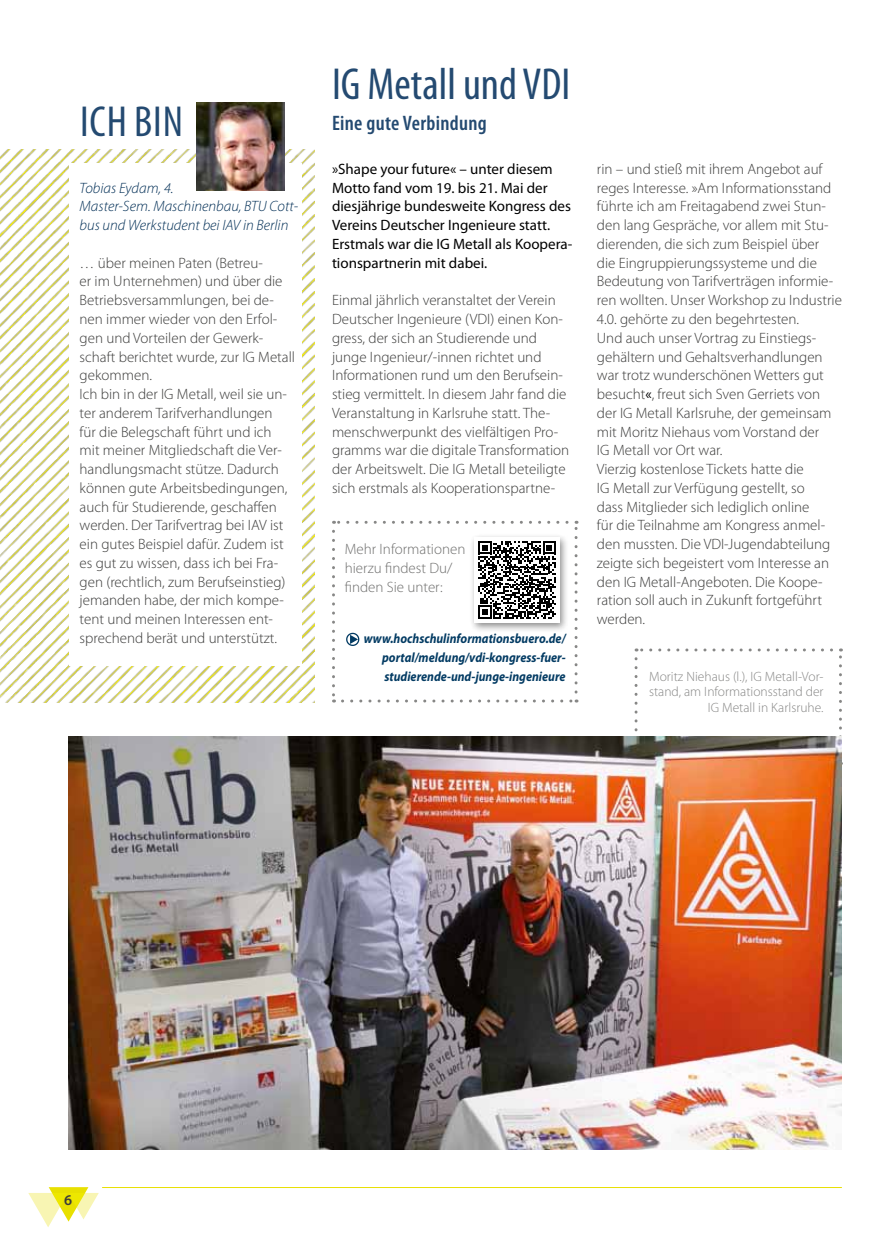
<style>
.page{position:relative;width:893px;height:1234px;background:#fff}
.page>*{position:absolute;margin:0;border:0;box-sizing:border-box;transform-origin:0 0}
.t1{font:condensed 45px "Myriad Pro";color:#244a71}
.t2{font:condensed 43.5px "Myriad Pro";color:#244a71}
.t3{font:600 condensed 21px "Myriad Pro";letter-spacing:.015em;color:#244a71}
.t4{font:300 15px/18.8px "Myriad Pro";color:#3b3b3a}
.t5{font:15px/18.8px "Myriad Pro";color:#000}
.t6{font:italic 300 15px/18.8px "Myriad Pro";color:#002e55}
.t7{font:300 15px/18.8px "Myriad Pro";color:#6f6f6e}
.t8{font:600 15px "Myriad Pro";color:#3b3b3a}
.t9{font:italic 700 13.5px/18.8px "Myriad Pro";color:#033b63;scale:.9 1}
.t10{font:300 13.5px/15.8px "Myriad Pro";color:#878786;text-align:right}
.s1{font-weight:400;color:#000}
</style>
<div class="page">
<hr style="left:102px;top:1186px;width:740px;height:1px;background:#e8e000">
<svg style="left:28px;top:1187px;width:71px;height:39px"></svg>
<svg style="left:634px;top:658px;width:4px;height:74px"></svg>
<svg style="left:839px;top:648px;width:3px;height:88px"></svg>
<svg style="left:636px;top:648px;width:196px;height:3px"></svg>
<svg style="left:332px;top:531px;width:3px;height:171px"></svg>
<svg style="left:342px;top:699px;width:235px;height:3px"></svg>
<svg style="left:575px;top:520px;width:3px;height:172px"></svg>
<svg style="left:333px;top:520px;width:234px;height:3px"></svg>
<svg style="left:346px;top:632px;width:13px;height:14px"></svg>
<div style="left:470px;top:533px;width:99px;height:99px;background:#000;opacity:.45"></div>
<div style="left:475px;top:537px;width:85px;height:85px;background:#fff"></div>
<svg style="left:478px;top:541px;width:78px;height:77px"></svg>
<img style="left:68px;top:736px;width:774px;height:413px">
<img style="left:0;top:149px;width:314px;height:553px">
<div style="left:69px;top:163px;width:233px;height:502px;background:#fff"></div>
<img style="left:197px;top:102px;width:88px;height:88px">
<h2 class="t2" style="left:80px;top:96px;width:104px">Ich bin</h2>
<p class="t6" style="left:80px;top:179px;width:220px">Tobias Eydam, 4.<br>Master-Sem. Maschinenbau, BTU Cott&shy;bus und Werkstudent bei IAV in Berlin</p>
<p class="t4" style="left:80px;top:253px;width:217px">… über meinen Paten (Betreu-<br>er im Unternehmen) und über die<br>Betriebsversammlungen, bei de&shy;nen immer wieder von den Erfol&shy;gen und Vorteilen der Gewerk&shy;schaft berichtet wurde, zur IG Metall gekommen.<br>Ich bin in der IG Metall, weil sie un&shy;ter anderem Tarifverhandlungen<br>für die Belegschaft führt und ich mit meiner Mitgliedschaft die Ver&shy;handlungsmacht stütze. Dadurch können gute Arbeitsbedingungen, auch für Studierende, geschaffen werden. Der Tarifvertrag bei IAV ist ein gutes Beispiel dafür. Zudem ist es gut zu wissen, dass ich bei Fra&shy;gen (rechtlich, zum Berufseinstieg) jemanden habe, der mich kompe&shy;tent und meinen Interessen ent&shy;sprechend berät und unterstützt.</p>
<h1 class="t1" style="left:332px;top:57px;width:240px">IG Metall und VDI</h1>
<h3 class="t3" style="left:332px;top:111px;width:156px">Eine gute Verbindung</h3>
<p class="t5" style="left:332px;top:159px;width:242px">»Shape your future« – unter diesem Motto fand vom 19. bis 21. Mai der diesjährige bundesweite Kongress des Vereins Deutscher Ingenieure statt.<br>Erstmals war die IG Metall als Koopera&shy;tionspartnerin mit dabei.</p>
<p class="t4" style="left:332px;top:291px;width:239px">Einmal jährlich veranstaltet der Verein Deutscher Ingenieure (VDI) einen Kon&shy;gress, der sich an Studierende und junge Ingenieur/-innen richtet und Informationen rund um den Berufsein&shy;stieg vermittelt. In diesem Jahr fand die Veranstaltung in Karlsruhe statt. The&shy;menschwerpunkt des vielfältigen Pro&shy;gramms war die digitale Transformation der Arbeitswelt. Die IG Metall beteiligte sich erstmals als Kooperationspartne-</p>
<p class="t7" style="left:345px;top:540px;width:122px">Mehr Informationen hierzu findest Du/ finden Sie unter:</p>
<p class="t9" style="left:382px;top:628px;width:206px;text-indent:-18px">www.hochschulinformationsbuero.de/ portal/meldung/vdi-kongress-fuer-- studierende-und-junge-ingenieure</p>
<p class="t4" style="left:597px;top:160px;width:247px">rin – und stieß mit ihrem Angebot auf reges Interesse. »Am Informationsstand führte ich am Freitagabend zwei Stun&shy;den lang Gespräche, vor allem mit Stu&shy;dierenden, die sich zum Beispiel über<br>die Eingruppierungssysteme und die Bedeutung von Tarifverträgen informie&shy;ren wollten. Unser Workshop zu Industrie 4.0. gehörte zu den begehrtesten.<br>Und auch unser Vortrag zu Einstiegs&shy;gehältern und Gehaltsverhandlungen war trotz wunderschönen Wetters gut besucht<span class="s1">«</span>, freut sich Sven Gerriets von der IG Metall Karlsruhe, der gemeinsam mit Moritz Niehaus vom Vorstand der<br>IG Metall vor Ort war.<br>Vierzig kostenlose Tickets hatte die<br>IG Metall zur Verfügung gestellt, so<br>dass Mitglieder sich lediglich online<br>für die Teilnahme am Kongress anmel&shy;den mussten. Die VDI-Jugendabteilung zeigte sich begeistert vom Interesse an den IG Metall-Angeboten. Die Koope&shy;ration soll auch in Zukunft fortgeführt werden.</p>
<p class="t10" style="left:649px;top:668px;width:176px">Moritz Niehaus (l.), IG Metall-Vor&shy;stand, am Informationsstand der<br>IG Metall in Karlsruhe.</p>
<p class="t8" style="left:64px;top:1189px;width:10px">6</p>
</div>
